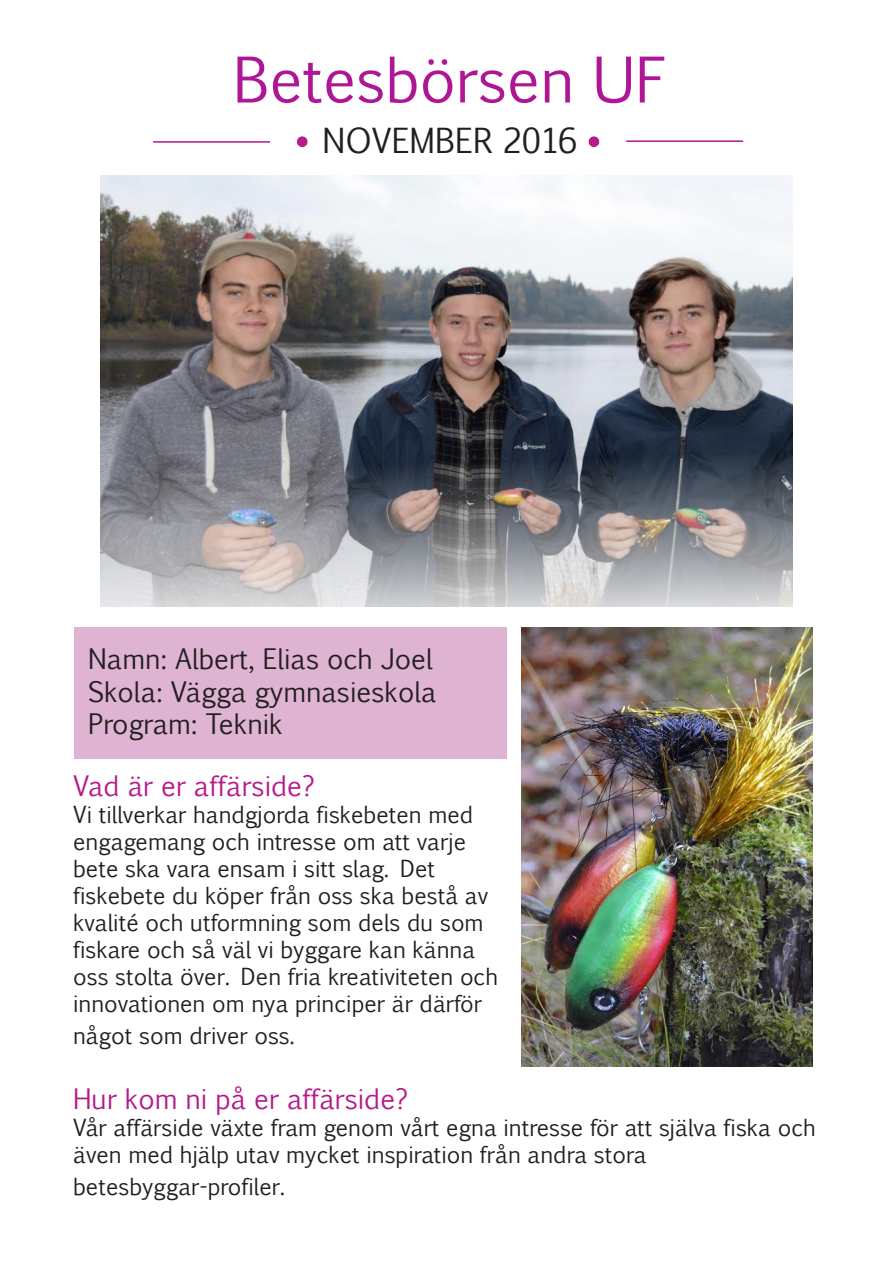
<style>
.page{position:relative;width:893px;height:1263px;background:#fff}
.page>*{position:absolute;margin:0;border:0;box-sizing:border-box;transform-origin:0 0}
.t1{font:60px "Euphemia CAS";color:#af1696}
.t2{font:33px "Euphemia CAS";color:#231f20}
.t3{font:27px "Euphemia CAS";color:#231f20}
.t4{font:27px "Euphemia CAS";color:#b61a8b}
.t5{font:22.5px "Euphemia CAS";color:#231f20}
</style>
<div class="page">
<hr style="left:153px;top:141px;width:117px;height:2px;background:#af1696">
<hr style="left:626px;top:140px;width:117px;height:2px;background:#af1696">
<div style="left:298px;top:137px;width:9px;height:9px;background:#b61a8b;border-radius:50%"></div>
<div style="left:297px;top:136px;width:11px;height:11px;border:2px solid #b61a8b;border-radius:50%"></div>
<div style="left:589px;top:137px;width:9px;height:9px;background:#b61a8b;border-radius:50%"></div>
<div style="left:589px;top:136px;width:10px;height:11px;border:2px solid #b61a8b;border-radius:50%"></div>
<div style="left:74px;top:627px;width:432px;height:132px;background:#dfb3d2"></div>
<img style="left:100px;top:175px;width:693px;height:432px">
<img style="left:522px;top:627px;width:291px;height:440px">
<p class="t1" style="left:233px;top:37px;width:435px">Betesbörsen UF</p>
<p class="t2" style="left:322px;top:117px;width:256px">NOVEMBER 2016</p>
<p class="t3" style="left:88px;top:639px;width:346px">Namn: Albert, Elias och Joel</p>
<p class="t3" style="left:88px;top:672px;width:350px">Skola: Vägga gymnasieskola</p>
<p class="t3" style="left:88px;top:705px;width:196px">Program: Teknik</p>
<p class="t4" style="left:73px;top:766px;width:243px">Vad är er affärside?</p>
<p class="t5" style="left:73px;top:798px;width:402px">Vi tillverkar handgjorda fiskebeten med</p>
<p class="t5" style="left:73px;top:825px;width:394px">engagemang och intresse om att varje</p>
<p class="t5" style="left:73px;top:852px;width:363px">bete ska vara ensam i sitt slag. Det</p>
<p class="t5" style="left:73px;top:879px;width:417px">fiskebete du köper från oss ska bestå av</p>
<p class="t5" style="left:73px;top:906px;width:412px">kvalité och utformning som dels du som</p>
<p class="t5" style="left:73px;top:933px;width:404px">fiskare och så väl vi byggare kan känna</p>
<p class="t5" style="left:73px;top:960px;width:426px">oss stolta över. Den fria kreativiteten och</p>
<p class="t5" style="left:73px;top:987px;width:411px">innovationen om nya principer är därför</p>
<p class="t5" style="left:73px;top:1019px;width:223px">något som driver oss.</p>
<p class="t4" style="left:73px;top:1079px;width:337px">Hur kom ni på er affärside?</p>
<p class="t5" style="left:73px;top:1111px;width:744px">Vår affärside växte fram genom vårt egna intresse för att själva fiska och</p>
<p class="t5" style="left:73px;top:1138px;width:575px">även med hjälp utav mycket inspiration från andra stora</p>
<p class="t5" style="left:73px;top:1171px;width:213px">betesbyggar-profiler.</p>
</div>
